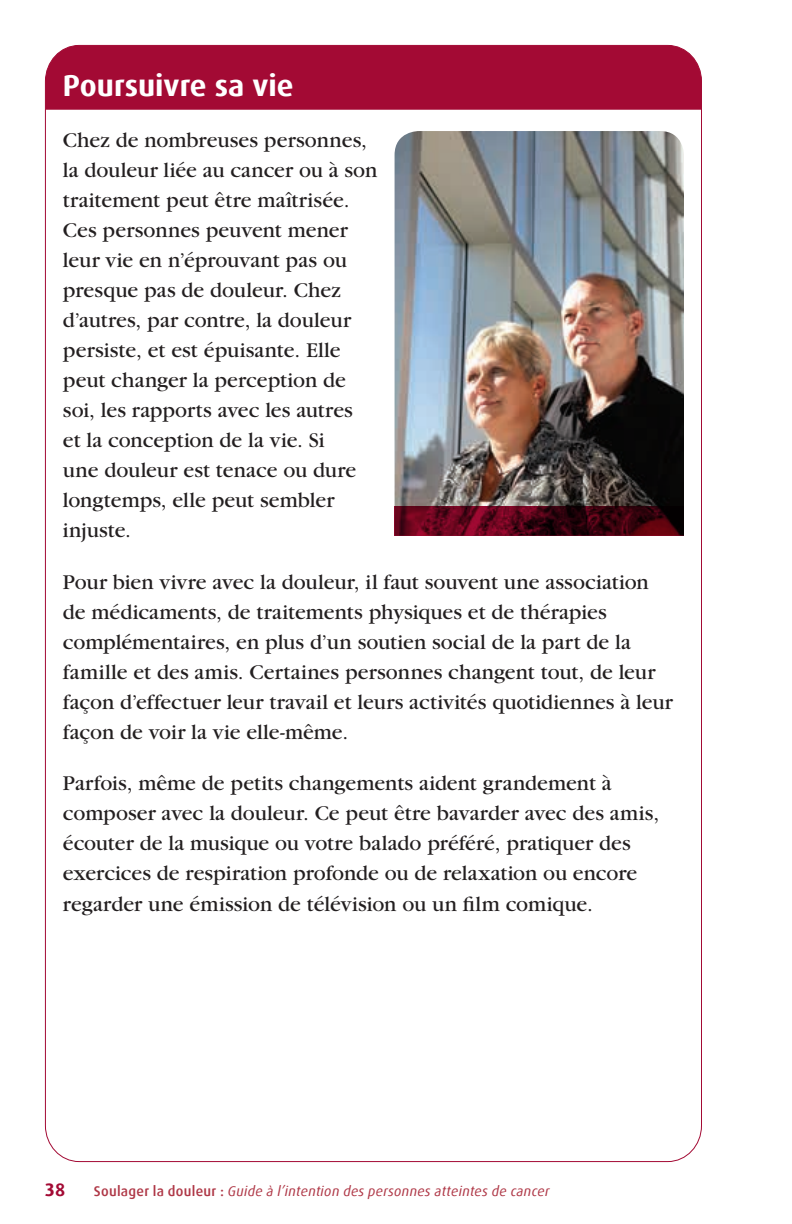
<style>
.page{position:relative;width:792px;height:1224px;background:#fff}
.page>*{position:absolute;margin:0;border:0;box-sizing:border-box;transform-origin:0 0}
.t1{font:700 30px "Dax Offc";color:#fff}
.t2{font:22px/30px "Garamond";color:#231f20}
.t3{font:700 18px "Dax Offc";color:#a30a34}
.t4{font:italic 14px "Dax Offc";letter-spacing:.02em;color:#af3847}
.s1{font-weight:500;font-style:normal}
</style>
<div class="page">
<div style="left:45px;top:45px;width:657px;height:65px;background:#a30a34"></div>
<img style="left:395px;top:131px;width:289px;height:376px">
<svg style="left:395px;top:507px;width:289px;height:29px;background:#4c0314"></svg>
<h1 class="t1" style="left:63px;top:66px;width:232px">Poursuivre sa vie</h1>
<p class="t2" style="left:63px;top:126px;width:316px">Chez de nombreuses personnes, la douleur liée au cancer ou à son traitement peut être maîtrisée.<br>Ces personnes peuvent mener leur vie en n’éprouvant pas ou presque pas de douleur. Chez d’autres, par contre, la douleur persiste, et est épuisante. Elle peut changer la perception de soi, les rapports avec les autres<br>et la conception de la vie. Si<br>une douleur est tenace ou dure longtemps, elle peut sembler injuste.</p>
<p class="t2" style="left:63px;top:567px;width:612px">Pour bien vivre avec la douleur, il faut souvent une association de médicaments, de traitements physiques et de thérapies complémentaires, en plus d’un soutien social de la part de la famille et des amis. Certaines personnes changent tout, de leur façon d’effectuer leur travail et leurs activités quotidiennes à leur façon de voir la vie elle-même.</p>
<p class="t2" style="left:63px;top:769px;width:598px">Parfois, même de petits changements aident grandement à composer avec la douleur. Ce peut être bavarder avec des amis, écouter de la musique ou votre balado préféré, pratiquer des exercices de respiration profonde ou de relaxation ou encore regarder une émission de télévision ou un film comique.</p>
<p class="t3" style="left:45px;top:1178px;width:22px">38</p>
<p class="t4" style="left:94px;top:1182px;width:457px"><span class="s1">Soulager la douleur :</span> Guide à l’intention des personnes atteintes de cancer</p>
</div>
